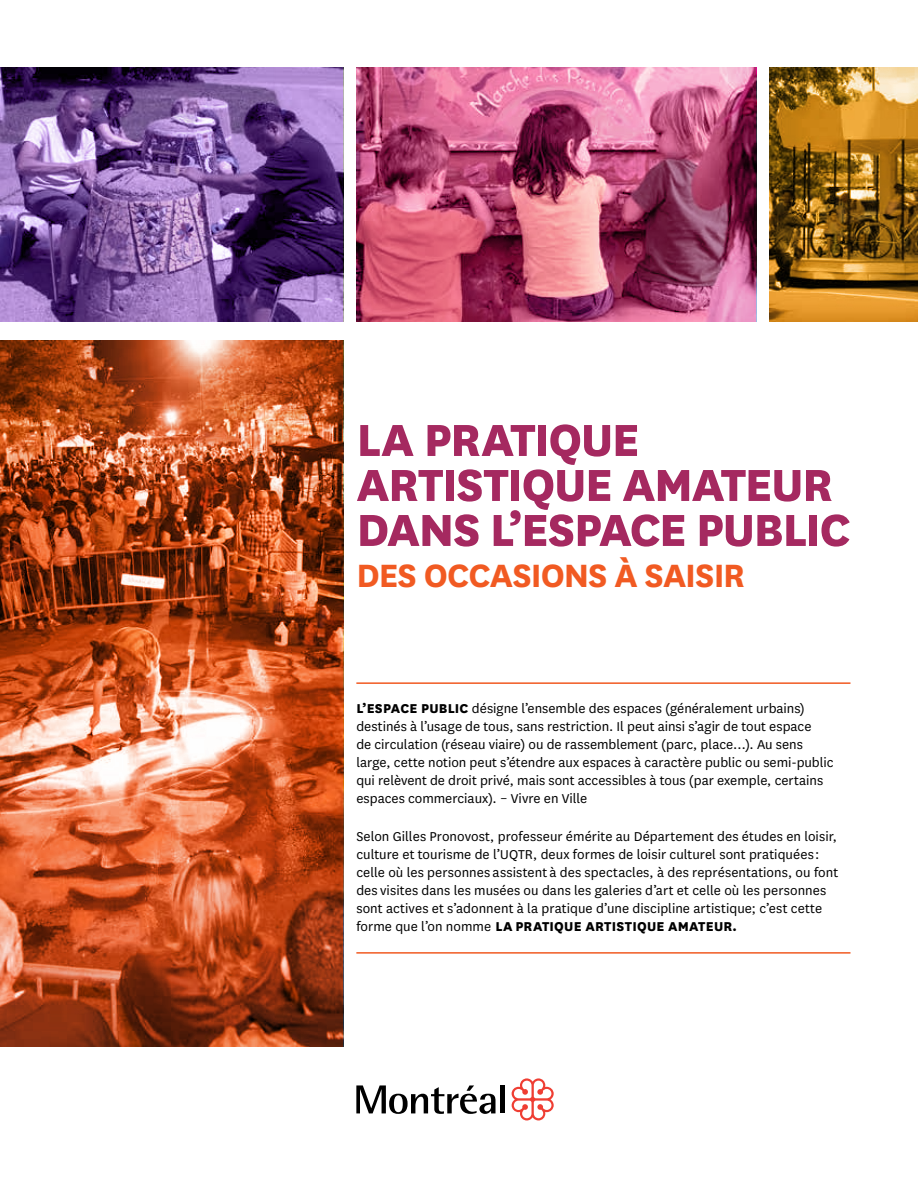
<style>
.page{position:relative;width:918px;height:1188px;background:#fff}
.page>*{position:absolute;margin:0;border:0;box-sizing:border-box;transform-origin:0 0}
.t1{font:800 52.5px/45px "National";letter-spacing:-.03em;color:#a52960}
.t2{font:700 37.8px "National";letter-spacing:-.025em;color:#f15a22}
.t3{font:15px/18px "National";color:#000}
.s1{font-weight:800}
</style>
<div class="page">
<svg style="left:769px;top:68px;width:149px;height:254px;background:#9e6f22"></svg>
<img style="left:356px;top:68px;width:400px;height:254px">
<svg style="left:0;top:340px;width:343px;height:707px;background:#b7552d"></svg>
<svg style="left:0;top:68px;width:343px;height:254px;background:#745292"></svg>
<svg style="left:356px;top:1085px;width:140px;height:29px"></svg>
<div style="left:500px;top:1085px;width:5px;height:28px;background:#000"></div>
<svg style="left:512px;top:1078px;width:42px;height:42px"></svg>
<hr style="left:356px;top:682px;width:494px;height:2px;background:#f15a22">
<hr style="left:356px;top:952px;width:494px;height:2px;background:#f15a22">
<h1 class="t1" style="left:356px;top:413px;width:496px">LA PRATIQUE<br>ARTISTIQUE AMATEUR<br>DANS L’ESPACE PUBLIC</h1>
<h2 class="t2" style="left:356px;top:549px;width:390px">DES OCCASIONS À SAISIR</h2>
<p class="t3" style="left:356px;top:699px;width:479px"><span class="s1">L’ESPACE PUBLIC</span> désigne l’ensemble des espaces (généralement urbains) destinés à l’usage de tous, sans restriction. Il peut ainsi s’agir de tout espace<br>de circulation (réseau viaire) ou de rassemblement (parc, place…). Au sens large, cette notion peut s’étendre aux espaces à caractère public ou semi-public qui relèvent de droit privé, mais sont accessibles à tous (par exemple, certains espaces commerciaux). – Vivre en Ville</p>
<p class="t3" style="left:356px;top:827px;width:483px">Selon Gilles Pronovost, professeur émérite au Département des études en loisir, culture et tourisme de l’UQTR, deux formes de loisir culturel sont pratiquées : celle où les personnes assistent à des spectacles, à des représentations, ou font des visites dans les musées ou dans les galeries d’art et celle où les personnes sont actives et s’adonnent à la pratique d’une discipline artistique; c’est cette forme que l’on nomme <span class="s1">LA PRATIQUE ARTISTIQUE AMATEUR.</span></p>
</div>
